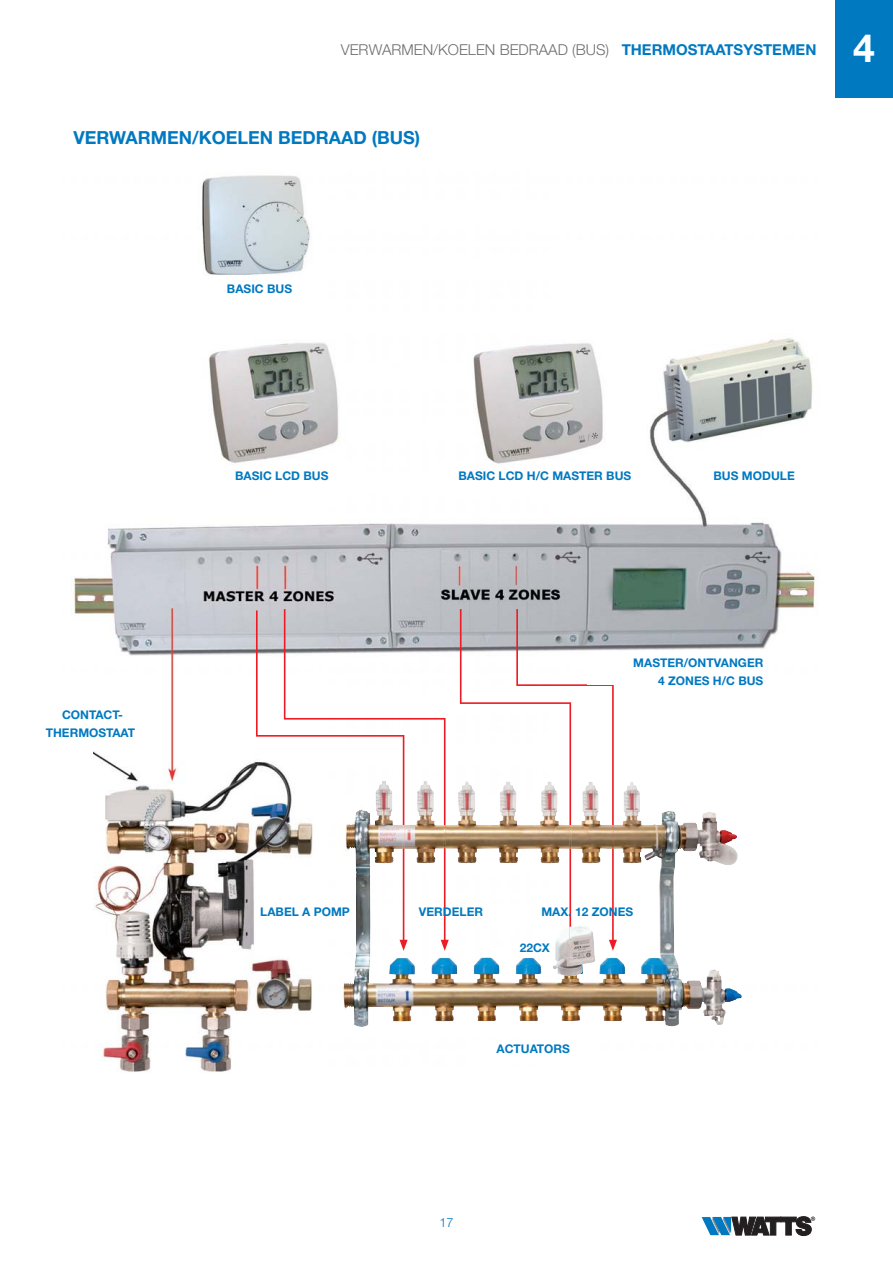
<style>
.page{position:relative;width:893px;height:1263px;background:#fff}
.page>*{position:absolute;margin:0;border:0;box-sizing:border-box;transform-origin:0 0}
.t1{font:700 39px "Helvetica Neue";color:#fff}
.t2{font:700 18px "Helvetica Neue";color:#0079c1}
.t3{font:300 15px "Helvetica Neue";color:#6d6e70}
.t4{font:300 12.75px "Helvetica Neue";color:#0079c1}
.t5{font:700 12px/17.4px "Helvetica Neue";color:#0079c1;text-align:center}
.s1{font-weight:700;color:#0079c1}
</style>
<div class="page">
<svg style="left:702px;top:1216px;width:113px;height:20px"></svg>
<div style="left:835px;top:0;width:58px;height:98px;background:#0079c1"></div>
<img style="left:73px;top:175px;width:742px;height:897px">
<svg style="left:284px;top:609px;width:161px;height:333px"></svg>
<svg style="left:441px;top:940px;width:8px;height:11px"></svg>
<svg style="left:256px;top:610px;width:148px;height:332px"></svg>
<svg style="left:403px;top:940px;width:5px;height:11px"></svg>
<img style="left:340px;top:766px;width:63px;height:261px">
<img style="left:404px;top:781px;width:40px;height:82px">
<svg style="left:444px;top:825px;width:1px;height:24px"></svg>
<svg style="left:403px;top:825px;width:1px;height:24px"></svg>
<img style="left:340px;top:766px;width:15px;height:179px">
<div style="left:470px;top:1041px;width:126px;height:24px;background:#fff"></div>
<img style="left:553px;top:951px;width:42px;height:25px">
<svg style="left:460px;top:609px;width:157px;height:342px"></svg>
<img style="left:557px;top:957px;width:26px;height:19px">
<div style="left:57px;top:702px;width:36px;height:210px;background:#fff"></div>
<div style="left:259px;top:905px;width:92px;height:28px;background:#fff"></div>
<div style="left:197px;top:282px;width:125px;height:32px;background:#fff"></div>
<div style="left:207px;top:468px;width:149px;height:29px;background:#fff"></div>
<svg style="left:687px;top:468px;width:128px;height:29px"></svg>
<div style="left:430px;top:468px;width:230px;height:29px;background:#fff"></div>
<div style="left:46px;top:708px;width:93px;height:42px;background:#fff"></div>
<div style="left:587px;top:651px;width:179px;height:33px;background:#fff"></div>
<div style="left:626px;top:656px;width:137px;height:38px;background:#fff"></div>
<p class="t3" style="left:341px;top:45px;width:477px">VERWARMEN/KOELEN BEDRAAD (BUS) <span class="s1">THERMOSTAATSYSTEMEN</span></p>
<h1 class="t1" style="left:853px;top:34px;width:23px">4</h1>
<h2 class="t2" style="left:73px;top:131px;width:348px">VERWARMEN/KOELEN BEDRAAD (BUS)</h2>
<p class="t5" style="left:227px;top:282px;width:67px">BASIC BUS</p>
<p class="t5" style="left:235px;top:468px;width:95px">BASIC LCD BUS</p>
<p class="t5" style="left:458px;top:468px;width:174px">BASIC LCD H/C MASTER BUS</p>
<p class="t5" style="left:713px;top:468px;width:83px">BUS MODULE</p>
<p class="t5" style="left:46px;top:708px;width:91px">CONTACT-<br>THERMOSTAAT</p>
<p class="t5" style="left:633px;top:655px;width:132px;text-align:right">MASTER/ONTVANGER<br>4 ZONES H/C BUS</p>
<p class="t5" style="left:260px;top:904px;width:91px">LABEL A POMP</p>
<p class="t5" style="left:419px;top:904px;width:66px">VERDELER</p>
<p class="t5" style="left:541px;top:904px;width:93px">MAX. 12 ZONES</p>
<p class="t5" style="left:520px;top:941px;width:32px">22CX</p>
<p class="t5" style="left:496px;top:1041px;width:75px">ACTUATORS</p>
<p class="t4" style="left:439px;top:1218px;width:16px">17</p>
</div>
